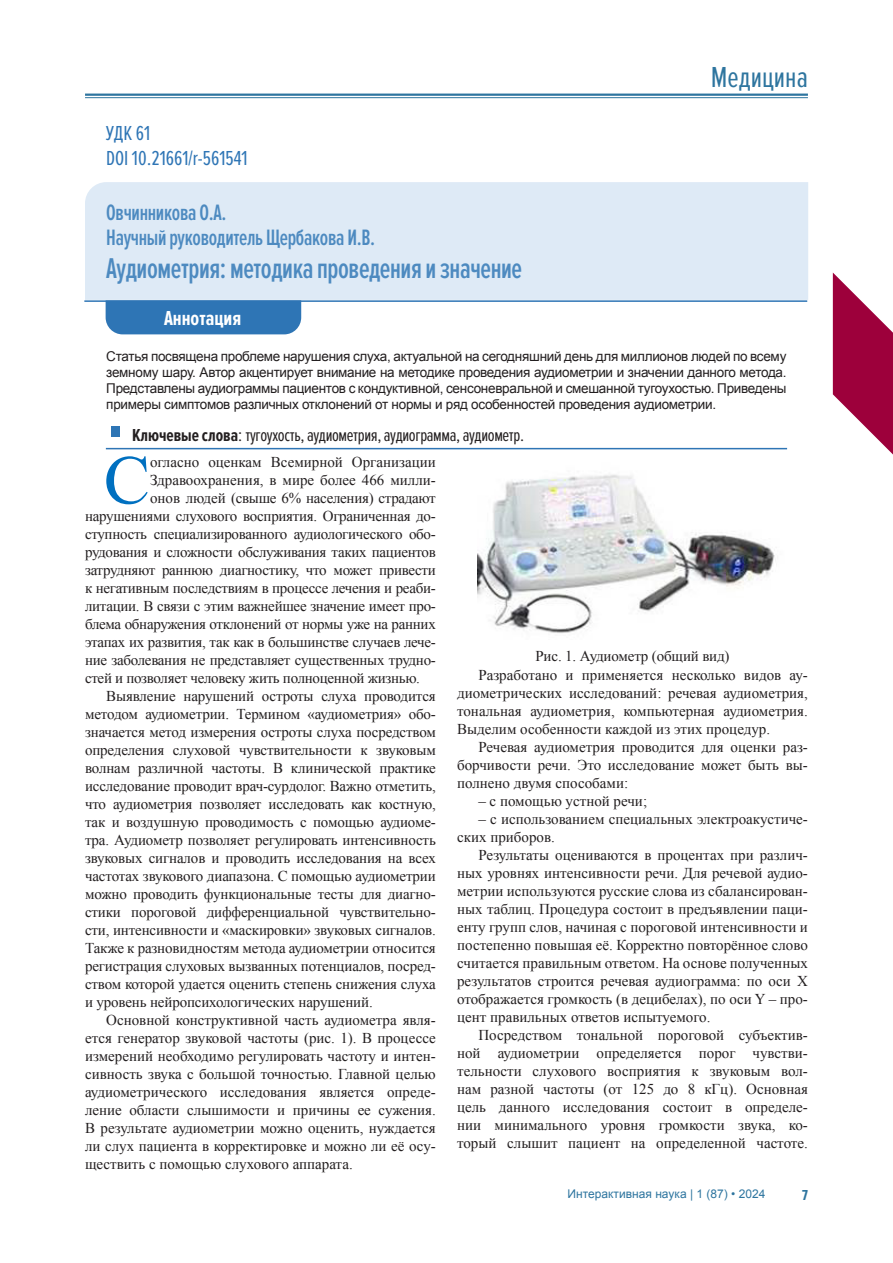
<style>
.page{position:relative;width:893px;height:1263px;background:#fff}
.page>*{position:absolute;margin:0;border:0;box-sizing:border-box;transform-origin:0 0}
.Текст_статьи{font:69.3px "Times New Roman";color:#0070c0}
.t1{font:30px "Proxima Nova Ex Cn";color:#2e759f}
.t2{font:600 29.7px "Proxima Nova Ex Cn";letter-spacing:-.015em;color:#4d8ac0;scale:.91 1}
.t3{font:600 23.1px "Proxima Nova Ex Cn";letter-spacing:-.015em;color:#4d8ac0;scale:.91 1}
.t4{font:21px "Proxima Nova Ex Cn";color:#2e75b5}
.t5{font:700 21px "Proxima Nova Ex Cn";color:#fff}
.t6{font:18px "Proxima Nova Ex Cn";letter-spacing:-.02em;color:#231f20}
.Текст_статьи-2{font:15px/18px "Times New Roman";letter-spacing:-.02em;color:#231f20;text-align:justify}
.Текст_статьи-3{font:15px/18px "Times New Roman";color:#231f20}
.t7{font:700 15px "Proxima Nova Ex Cn";color:#2e759f}
.t8{font:13.5px/16.2px "Arial";letter-spacing:-.02em;color:#231f20;text-align:justify}
.t9{font:12px "Arial";color:#2e759f}
.s1{font-weight:700}
</style>
<div class="page">
<hr style="left:85px;top:94px;width:723px;height:2px;background:#2e759f">
<hr style="left:85px;top:97px;width:723px;height:1px;background:#2e759f">
<svg style="left:833px;top:273px;width:60px;height:181px"></svg>
<div style="left:85px;top:182px;width:723px;height:118px;background:#deeaf6"></div>
<hr style="left:84px;top:300px;width:723px;height:2px;background:#2e75b5">
<div style="left:106px;top:300px;width:195px;height:34px;background:#2e75b5"></div>
<hr style="left:106px;top:448px;width:681px;height:1px;background:#2e75b5">
<div style="left:111px;top:426px;width:8px;height:11px;background:#2e75b5"></div>
<img style="left:478px;top:474px;width:297px;height:159px">
<h2 class="t1" style="left:711px;top:61px;width:99px">Медицина</h2>
<p class="t4" style="left:106px;top:121px;width:46px">УДК 61</p>
<p class="t4" style="left:106px;top:146px;width:143px">DOI 10.21661/r-561541</p>
<p class="t3" style="left:106px;top:199px;width:134px">Овчинникова О.А.</p>
<p class="t3" style="left:106px;top:225px;width:297px">Научный руководитель Щербакова И.В.</p>
<p class="t2" style="left:106px;top:251px;width:458px">Аудиометрия: методика проведения и значение</p>
<p class="t5" style="left:164px;top:307px;width:79px">Аннотация</p>
<p class="t8" style="left:106px;top:348px;width:682px">Статья посвящена проблеме нарушения слуха, актуальной на сегодняшний день для миллионов людей по всему земному шару. Автор акцентирует внимание на методике проведения аудиометрии и значении данного метода.<br>Представлены аудиограммы пациентов с кондуктивной, сенсоневральной и смешанной тугоухостью. Приведены примеры симптомов различных отклонений от нормы и ряд особенностей проведения аудиометрии.</p>
<p class="t6" style="left:132px;top:425px;width:394px"><span class="s1">Ключевые слова</span>: тугоухость, аудиометрия, аудиограмма, аудиометр.</p>
<p class="Текст_статьи" style="left:104px;top:433px;width:48px">С</p>
<p class="Текст_статьи-3" style="left:150px;top:453px;width:287px">огласно оценкам Всемирной Организации</p>
<p class="Текст_статьи-3" style="left:150px;top:471px;width:287px">Здравоохранения, в мире более 466 милли-</p>
<p class="Текст_статьи-2" style="left:150px;top:489px;width:287px">онов людей (свыше 6% населения) страдают</p>
<p class="Текст_статьи-2" style="left:85px;top:507px;width:352px">нарушениями слухового восприятия. Ограниченная до-</p>
<p class="Текст_статьи-2" style="left:85px;top:525px;width:352px">ступность специализированного аудиологического обо-</p>
<p class="Текст_статьи-2" style="left:85px;top:543px;width:352px">рудования и сложности обслуживания таких пациентов</p>
<p class="Текст_статьи-2" style="left:85px;top:561px;width:352px">затрудняют раннюю диагностику, что может привести</p>
<p class="Текст_статьи-2" style="left:85px;top:579px;width:352px">к негативным последствиям в процессе лечения и реаби-</p>
<p class="Текст_статьи-2" style="left:85px;top:597px;width:352px">литации. В связи с этим важнейшее значение имеет про-</p>
<p class="Текст_статьи-2" style="left:85px;top:615px;width:352px">блема обнаружения отклонений от нормы уже на ранних</p>
<p class="Текст_статьи-2" style="left:85px;top:633px;width:352px">этапах их развития, так как в большинстве случаев лече-</p>
<p class="Текст_статьи-2" style="left:85px;top:651px;width:352px">ние заболевания не представляет существенных трудно-</p>
<p class="Текст_статьи-2" style="left:85px;top:669px;width:336px">стей и позволяет человеку жить полноценной жизнью.</p>
<p class="Текст_статьи-2" style="left:85px;top:687px;width:352px;text-indent:21px">Выявление нарушений остроты слуха проводится методом аудиометрии. Термином «аудиометрия» обо&shy;значается метод измерения остроты слуха посредством определения слуховой чувствительности к звуковым волнам различной частоты. В клинической практике исследование проводит врач-сурдолог. Важно отметить, что аудиометрия позволяет исследовать как костную, так и воздушную проводимость с помощью аудиоме&shy;тра. Аудиометр позволяет регулировать интенсивность звуковых сигналов и проводить исследования на всех частотах звукового диапазона. С помощью аудиометрии можно проводить функциональные тесты для диагно&shy;стики пороговой дифференциальной чувствительно&shy;сти, интенсивности и «маскировки» звуковых сигналов.<br>Также к разновидностям метода аудиометрии относится регистрация слуховых вызванных потенциалов, посред&shy;ством которой удается оценить степень снижения слуха и уровень нейропсихологических нарушений.</p>
<p class="Текст_статьи-2" style="left:85px;top:1011px;width:352px;text-indent:21px">Основной конструктивной часть аудиометра явля&shy;ется генератор звуковой частоты (рис. 1). В процессе измерений необходимо регулировать частоту и интен&shy;сивность звука с большой точностью. Главной целью аудиометрического исследования является опреде&shy;ление области слышимости и причины ее сужения.<br>В результате аудиометрии можно оценить, нуждается ли слух пациента в корректировке и можно ли её осу&shy;ществить с помощью слухового аппарата.</p>
<p class="Текст_статьи-2" style="left:535px;top:647px;width:196px">Рис. 1. Аудиометр (общий вид)</p>
<p class="Текст_статьи-2" style="left:457px;top:666px;width:352px;text-indent:21px">Разработано и применяется несколько видов ау&shy;диометрических исследований: речевая аудиометрия, тональная аудиометрия, компьютерная аудиометрия.<br>Выделим особенности каждой из этих процедур.</p>
<p class="Текст_статьи-2" style="left:457px;top:738px;width:352px;text-indent:21px">Речевая аудиометрия проводится для оценки раз&shy;борчивости речи. Это исследование может быть вы&shy;полнено двумя способами:</p>
<p class="Текст_статьи-3" style="left:478px;top:792px;width:170px">– с помощью устной речи;</p>
<p class="Текст_статьи-3" style="left:457px;top:810px;width:352px;text-indent:21px">– с использованием специальных электроакустиче&shy;ских приборов.</p>
<p class="Текст_статьи-2" style="left:457px;top:846px;width:352px;text-indent:21px">Результаты оцениваются в процентах при различ&shy;ных уровнях интенсивности речи. Для речевой аудио&shy;метрии используются русские слова из сбалансирован&shy;ных таблиц. Процедура состоит в предъявлении паци&shy;енту групп слов, начиная с пороговой интенсивности и постепенно повышая её. Корректно повторённое слово считается правильным ответом. На основе полученных результатов строится речевая аудиограмма: по оси X отображается громкость (в децибелах), по оси Y – про&shy;цент правильных ответов испытуемого.</p>
<p class="Текст_статьи-2" style="left:457px;top:1026px;width:352px;text-indent:21px">Посредством тональной пороговой субъектив&shy;ной аудиометрии определяется порог чувстви&shy;тельности слухового восприятия к звуковым вол&shy;нам разной частоты (от 125 до 8 кГц). Основная цель данного исследования состоит в определе&shy;нии минимального уровня громкости звука, ко&shy;торый слышит пациент на определенной частоте.</p>
<p class="t9" style="left:568px;top:1186px;width:199px">Интерактивная наука | 1 (87) • 2024</p>
<p class="t7" style="left:802px;top:1186px;width:7px">7</p>
</div>
